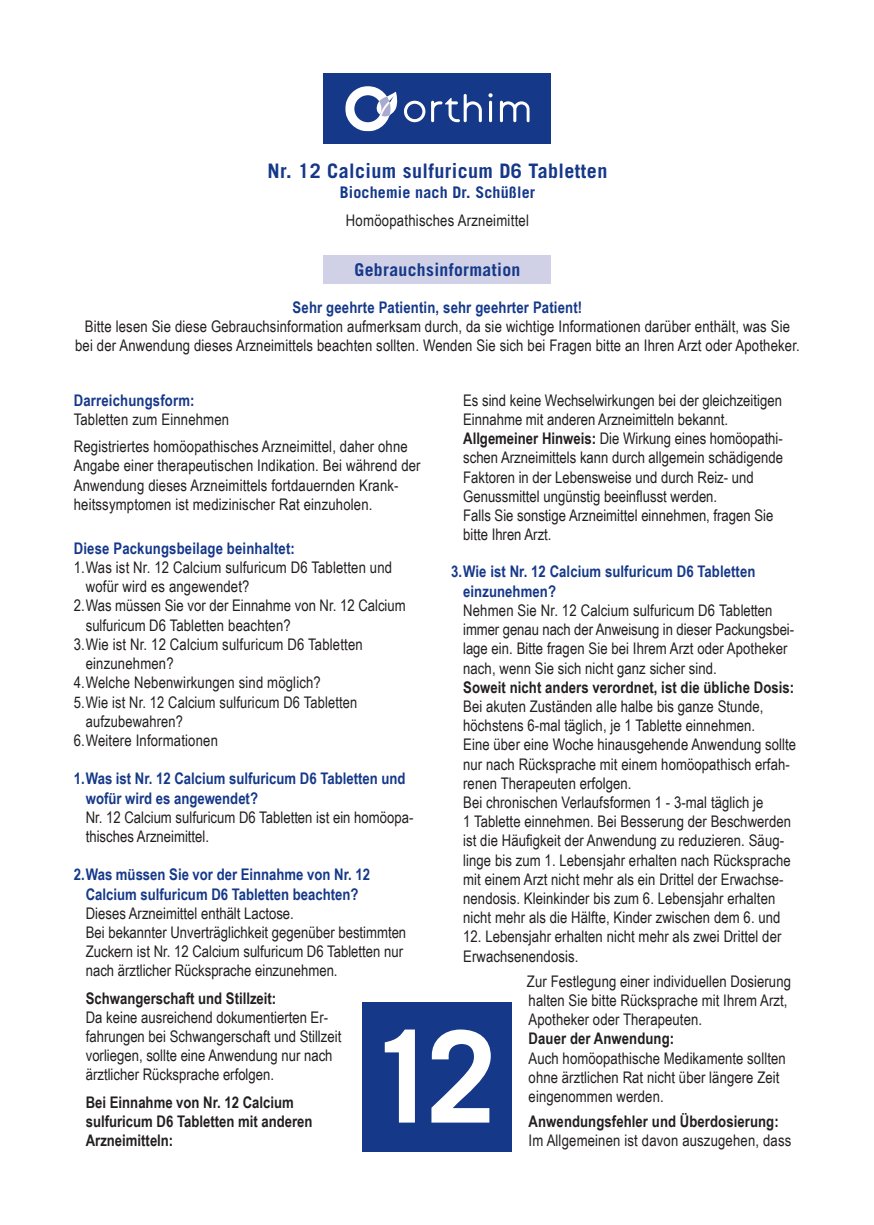
<style>
.page{position:relative;width:874px;height:1225px;background:#fff}
.page>*{position:absolute;margin:0;border:0;box-sizing:border-box;transform-origin:0 0}
.t1{font:700 127.2px "Trade Gothic LT Pro";color:#fff}
.t2{font:700 20px "Trade Gothic LT Pro";letter-spacing:.02em;color:#153889}
.t3{font:700 17.6px "Trade Gothic LT Pro";letter-spacing:.02em;color:#153889}
.t4{font:16px/19.2px "Arial Narrow";letter-spacing:.005em;color:#231f20}
.t5{font:700 16px/19.2px "Arial Narrow";letter-spacing:.005em;color:#153889}
.t6{font:700 16px/19.2px "Arial Narrow";color:#231f20}
.t7{font:700 16px "Trade Gothic LT Pro";letter-spacing:.01em;color:#153889}
.s1{font-weight:700}
</style>
<div class="page">
<div style="left:362px;top:1002px;width:149px;height:149px;background:#153889"></div>
<div style="left:324px;top:255px;width:226px;height:29px;background:#d0d0e6"></div>
<div style="left:324px;top:74px;width:226px;height:70px;background:#153889"></div>
<svg style="left:345px;top:86px;width:184px;height:45px"></svg>
<p class="t2" style="left:267px;top:159px;width:341px">Nr. 12 Calcium sulfuricum D6 Tabletten</p>
<p class="t7" style="left:339px;top:182px;width:197px">Biochemie nach Dr. Schüßler</p>
<p class="t4" style="left:346px;top:210px;width:184px">Homöopathisches Arzneimittel</p>
<p class="t3" style="left:354px;top:259px;width:167px">Gebrauchsinformation</p>
<p class="t5" style="left:292px;top:296px;width:291px">Sehr geehrte Patientin, sehr geehrter Patient!</p>
<p class="t4" style="left:75px;top:316px;width:725px;text-align:center">Bitte lesen Sie diese Gebrauchsinformation aufmerksam durch, da sie wichtige Informationen darüber enthält, was Sie bei der Anwendung dieses Arzneimittels beachten sollten. Wenden Sie sich bei Fragen bitte an Ihren Arzt oder Apotheker.</p>
<p class="t5" style="left:74px;top:390px;width:122px">Darreichungsform:</p>
<p class="t4" style="left:74px;top:405px;width:335px;line-height:27.2px">Tabletten zum Einnehmen<br>Registriertes homöopathisches Arzneimittel, daher ohne</p>
<p class="t4" style="left:74px;top:455px;width:348px">Angabe einer therapeutischen Indikation. Bei während der<br>Anwendung dieses Arzneimittels fortdauernden Krank&shy;heitssymptomen ist medizinischer Rat einzuholen.</p>
<p class="t5" style="left:74px;top:538px;width:222px">Diese Packungsbeilage beinhaltet:</p>
<p class="t4" style="left:74px;top:557px;width:320px">1.Was ist Nr. 12 Calcium sulfuricum D6 Tabletten und</p>
<p class="t4" style="left:86px;top:576px;width:165px">wofür wird es angewendet?</p>
<p class="t4" style="left:74px;top:595px;width:333px">2.Was müssen Sie vor der Einnahme von Nr. 12 Calcium</p>
<p class="t4" style="left:86px;top:615px;width:206px">sulfuricum D6 Tabletten beachten?</p>
<p class="t4" style="left:74px;top:634px;width:290px">3.Wie ist Nr. 12 Calcium sulfuricum D6 Tabletten</p>
<p class="t4" style="left:86px;top:653px;width:89px">einzunehmen?</p>
<p class="t4" style="left:74px;top:672px;width:248px">4.Welche Nebenwirkungen sind möglich?</p>
<p class="t4" style="left:74px;top:691px;width:285px">5.Wie ist Nr. 12 Calcium sulfuricum D6 Tabletten</p>
<p class="t4" style="left:86px;top:711px;width:99px">aufzubewahren?</p>
<p class="t4" style="left:74px;top:730px;width:146px">6.Weitere Informationen</p>
<p class="t5" style="left:86px;top:768px;width:321px;text-indent:-12px">1.Was ist Nr. 12 Calcium sulfuricum D6 Tabletten und wofür wird es angewendet?</p>
<p class="t4" style="left:86px;top:807px;width:329px">Nr. 12 Calcium sulfuricum D6 Tabletten ist ein homöopa&shy;thisches Arzneimittel.</p>
<p class="t5" style="left:74px;top:864px;width:297px;text-align:center">2.Was müssen Sie vor der Einnahme von Nr. 12<br>Calcium sulfuricum D6 Tabletten beachten?</p>
<p class="t4" style="left:86px;top:903px;width:322px">Dieses Arzneimittel enthält Lactose.<br>Bei bekannter Unverträglichkeit gegenüber bestimmten Zuckern ist Nr. 12 Calcium sulfuricum D6 Tabletten nur nach ärztlicher Rücksprache einzunehmen.</p>
<p class="t6" style="left:86px;top:987px;width:192px">Schwangerschaft und Stillzeit:</p>
<p class="t4" style="left:86px;top:1007px;width:257px">Da keine ausreichend dokumentierten Er&shy;fahrungen bei Schwangerschaft und Stillzeit vorliegen, sollte eine Anwendung nur nach ärztlicher Rücksprache erfolgen.</p>
<p class="t6" style="left:86px;top:1091px;width:228px">Bei Einnahme von Nr. 12 Calcium sulfuricum D6 Tabletten mit anderen<br>Arzneimitteln:</p>
<p class="t4" style="left:463px;top:390px;width:321px">Es sind keine Wechselwirkungen bei der gleichzeitigen Einnahme mit anderen Arzneimitteln bekannt.<br><span class="s1">Allgemeiner Hinweis:</span> Die Wirkung eines homöopathi&shy;schen Arzneimittels kann durch allgemein schädigende Faktoren in der Lebensweise und durch Reiz- und Genussmittel ungünstig beeinflusst werden.<br>Falls Sie sonstige Arzneimittel einnehmen, fragen Sie bitte Ihren Arzt.</p>
<p class="t5" style="left:463px;top:561px;width:293px;text-indent:-12px">3.Wie ist Nr. 12 Calcium sulfuricum D6 Tabletten einzunehmen?</p>
<p class="t4" style="left:463px;top:600px;width:332px">Nehmen Sie Nr. 12 Calcium sulfuricum D6 Tabletten immer genau nach der Anweisung in dieser Packungsbei&shy;lage ein. Bitte fragen Sie bei Ihrem Arzt oder Apotheker nach, wenn Sie sich nicht ganz sicher sind.</p>
<p class="t6" style="left:463px;top:676px;width:332px">Soweit nicht anders verordnet, ist die übliche Dosis:</p>
<p class="t4" style="left:463px;top:696px;width:334px">Bei akuten Zuständen alle halbe bis ganze Stunde, höchstens 6-mal täglich, je 1 Tablette einnehmen.<br>Eine über eine Woche hinausgehende Anwendung sollte nur nach Rücksprache mit einem homöopathisch erfah&shy;renen Therapeuten erfolgen.<br>Bei chronischen Verlaufsformen 1 - 3-mal täglich je<br>1 Tablette einnehmen. Bei Besserung der Beschwerden ist die Häufigkeit der Anwendung zu reduzieren. Säug&shy;linge bis zum 1. Lebensjahr erhalten nach Rücksprache mit einem Arzt nicht mehr als ein Drittel der Erwachse&shy;nendosis. Kleinkinder bis zum 6. Lebensjahr erhalten nicht mehr als die Hälfte, Kinder zwischen dem 6. und</p>
<p class="t4" style="left:463px;top:926px;width:319px">12. Lebensjahr erhalten nicht mehr als zwei Drittel der<br>Erwachsenendosis.</p>
<p class="t4" style="left:526px;top:971px;width:265px">Zur Festlegung einer individuellen Dosierung halten Sie bitte Rücksprache mit Ihrem Arzt,<br>Apotheker oder Therapeuten.</p>
<p class="t6" style="left:528px;top:1028px;width:147px">Dauer der Anwendung:</p>
<p class="t4" style="left:528px;top:1047px;width:258px">Auch homöopathische Medikamente sollten ohne ärztlichen Rat nicht über längere Zeit eingenommen werden.</p>
<p class="t6" style="left:528px;top:1111px;width:251px">Anwendungsfehler und Überdosierung:</p>
<p class="t4" style="left:528px;top:1130px;width:264px">Im Allgemeinen ist davon auszugehen, dass</p>
<h1 class="t1" style="left:369px;top:999px;width:129px">12</h1>
</div>
